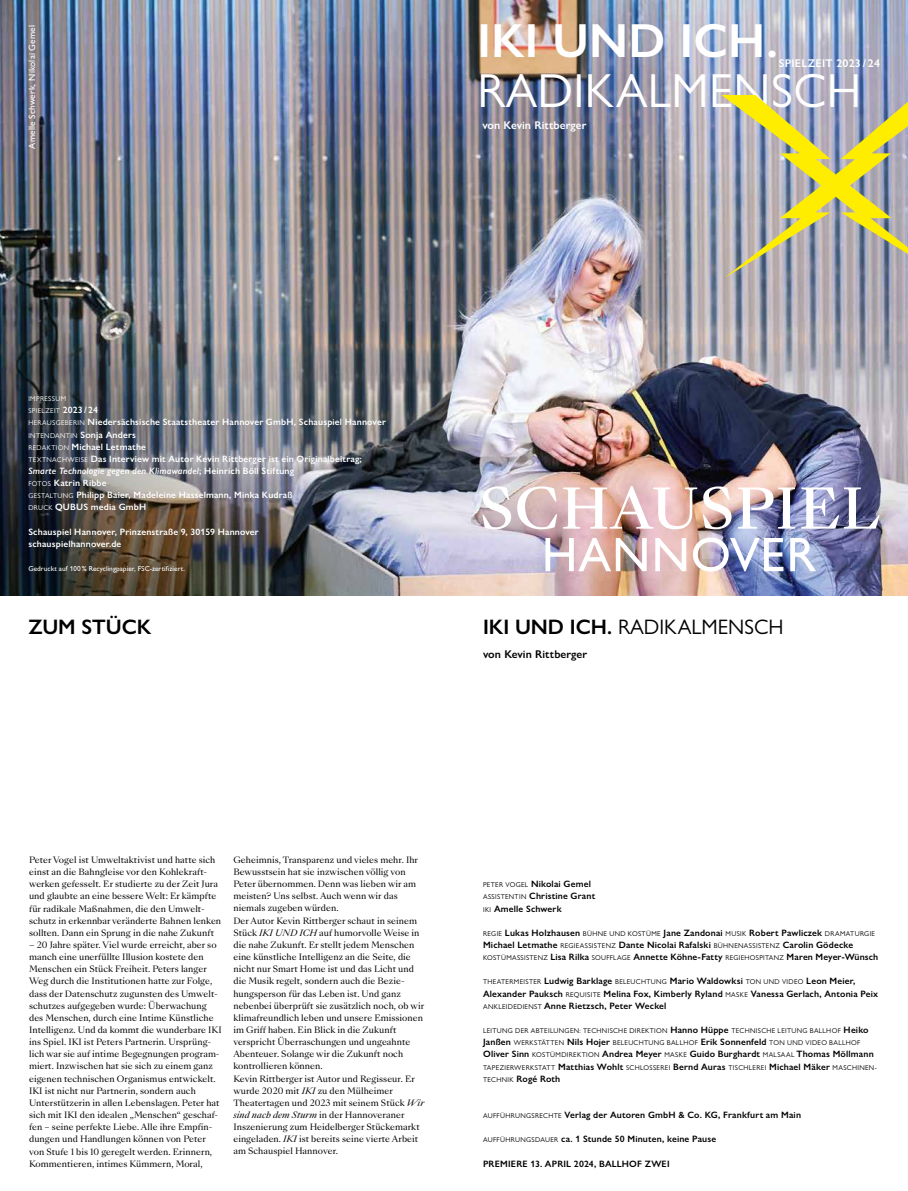
<style>
.page{position:relative;width:908px;height:1191px;background:#fff}
.page>*{position:absolute;margin:0;border:0;box-sizing:border-box;transform-origin:0 0}
.t1{font:48px "Gill Sans Nova";letter-spacing:.005em;color:#fff}
.t2{font:600 48px "Gill Sans Nova";letter-spacing:.005em;color:#fff}
.t3{font:21px "Gill Sans Nova";letter-spacing:-.005em;color:#000}
.t4{font:600 21px "Gill Sans Nova";letter-spacing:-.005em;color:#000}
.t5{font:600 11.2px "Gill Sans Nova";letter-spacing:.015em;color:#fff}
.t6{font:600 11.2px "Gill Sans Nova";letter-spacing:.005em;color:#000}
.t7{font:600 9.2px/12.1px "Gill Sans Nova";letter-spacing:.02em;color:#000}
.t8{font:600 9.2px/12.1px "Gill Sans Nova";letter-spacing:.02em;color:#fff}
.t9{font:500 9.2px "Gill Sans Nova";letter-spacing:.015em;color:#fff}
.t10{font:8.5px/12.1px "Sang Bleu Kingdom";letter-spacing:.005em;color:#000}
.t11{font:500 7.2px "Gill Sans Nova";letter-spacing:.005em;color:#fff}
.t12{font:7px/12.1px "Gill Sans Nova";letter-spacing:.05em;color:#000}
.t13{font:7px/12.2px "Gill Sans Nova";letter-spacing:.045em;color:#fff}
.s1{font-weight:600;font-size:9.2px}
.s2{font-weight:400;font-size:7px}
.s3{font-style:italic}
.s4{font-weight:600}
</style>
<div class="page">
<img style="left:0;top:0;width:907px;height:595px">
<img style="left:0;top:215px;width:454px;height:380px">
<svg style="left:721px;top:95px;width:186px;height:182px;background:#b8b48c"></svg>
<img style="left:482px;top:486px;width:397px;height:85px">
<p class="t9" style="left:26px;top:148px;width:125px;rotate:-90deg">Amelle Schwerk, Nikolai Gemel</p>
<h1 class="t2" style="left:477px;top:11px;width:302px">IKI UND ICH.</h1>
<h3 class="t5" style="left:778px;top:57px;width:103px">SPIELZEIT 2023 / 24</h3>
<h1 class="t1" style="left:477px;top:61px;width:385px">RADIKALMENSCH</h1>
<h3 class="t5" style="left:482px;top:118px;width:106px">von Kevin Rittberger</h3>
<p class="t13" style="left:28px;top:392px;width:71px">IMPRESSUM<br>SPIELZEIT <span class="s1">2023/24</span></p>
<p class="t8" style="left:28px;top:416px;width:359px"><span class="s2">HERAUSGEBERIN</span> Niedersächsische Staatstheater Hannover GmbH, Schauspiel Hannover</p>
<p class="t13" style="left:28px;top:429px;width:109px">INTENDANTIN <span class="s1">Sonja Anders</span></p>
<p class="t8" style="left:28px;top:440px;width:335px"><span class="s2">REDAKTION</span> Michael Letmathe<br><span class="s2">TEXTNACHWEISE</span> Das Interview mit Autor Kevin Rittberger ist ein Originalbeitrag; <span class="s3">Smarte Technologie gegen den Klimawandel</span>; Heinrich Böll Stiftung<br><span class="s2">FOTOS</span> Katrin Ribbe<br><span class="s2">GESTALTUNG</span> Philipp Baier, Madeleine Hasselmann, Minka Kudraß<br><span class="s2">DRUCK</span> QUBUS media GmbH</p>
<p class="t8" style="left:28px;top:525px;width:232px">Schauspiel Hannover, Prinzenstraße 9, 30159 Hannover schauspielhannover.de</p>
<p class="t11" style="left:28px;top:564px;width:158px">Gedruckt auf 100% Recyclingpapier, FSC-zertifiziert.</p>
<h2 class="t4" style="left:28px;top:614px;width:124px">ZUM STÜCK</h2>
<h2 class="t3" style="left:483px;top:614px;width:302px"><span class="s4">IKI UND ICH.</span> RADIKALMENSCH</h2>
<h3 class="t6" style="left:483px;top:647px;width:106px">von Kevin Rittberger</h3>
<p class="t10" style="left:29px;top:854px;width:194px">Peter Vogel ist Umweltaktivist und hatte sich einst an die Bahngleise vor den Kohlekraft&shy;werken gefesselt. Er studierte zu der Zeit Jura und glaubte an eine bessere Welt: Er kämpfte für radikale Maßnahmen, die den Umwelt&shy;schutz in erkennbar veränderte Bahnen lenken sollten. Dann ein Sprung in die nahe Zukunft − 20 Jahre später. Viel wurde erreicht, aber so manch eine unerfüllte Illusion kostete den Menschen ein Stück Freiheit. Peters langer Weg durch die Institutionen hatte zur Folge, dass der Datenschutz zugunsten des Umwelt&shy;schutzes aufgegeben wurde: Überwachung des Menschen, durch eine Intime Künstliche Intelligenz. Und da kommt die wunderbare IKI ins Spiel. IKI ist Peters Partnerin. Ursprüng&shy;lich war sie auf intime Begegnungen program&shy;miert. Inzwischen hat sie sich zu einem ganz eigenen technischen Organismus entwickelt.<br>IKI ist nicht nur Partnerin, sondern auch Unterstützerin in allen Lebenslagen. Peter hat sich mit IKI den idealen „Menschen“ geschaf&shy;fen – seine perfekte Liebe. Alle ihre Empfin&shy;dungen und Handlungen können von Peter von Stufe 1 bis 10 geregelt werden. Erinnern, Kommentieren, intimes Kümmern, Moral,</p>
<p class="t10" style="left:233px;top:854px;width:192px">Geheimnis, Transparenz und vieles mehr. Ihr Bewusstsein hat sie inzwischen völlig von Peter übernommen. Denn was lieben wir am meisten? Uns selbst. Auch wenn wir das niemals zugeben würden.<br>Der Autor Kevin Rittberger schaut in seinem Stück <span class="s3">IKI UND ICH</span> auf humorvolle Weise in die nahe Zukunft. Er stellt jedem Menschen eine künstliche Intelligenz an die Seite, die nicht nur Smart Home ist und das Licht und die Musik regelt, sondern auch die Bezie&shy;hungsperson für das Leben ist. Und ganz nebenbei überprüft sie zusätzlich noch, ob wir klimafreundlich leben und unsere Emissionen im Griff haben. Ein Blick in die Zukunft verspricht Überraschungen und ungeahnte Abenteuer. Solange wir die Zukunft noch kontrollieren können.<br>Kevin Rittberger ist Autor und Regisseur. Er wurde 2020 mit <span class="s3">IKI</span> zu den Mülheimer Theatertagen und 2023 mit seinem Stück <span class="s3">Wir sind nach dem Sturm</span> in der Hannoveraner Inszenierung zum Heidelberger Stückemarkt eingeladen. <span class="s3">IKI</span> ist bereits seine vierte Arbeit am Schauspiel Hannover.</p>
<p class="t7" style="left:483px;top:878px;width:114px"><span class="s2">PETER VOGEL</span> Nikolai Gemel<br><span class="s2">ASSISTENTIN</span> Christine Grant<br><span class="s2">IKI</span> Amelle Schwerk</p>
<p class="t7" style="left:483px;top:926px;width:396px"><span class="s2">REGIE</span> Lukas Holzhausen <span class="s2">BÜHNE UND KOSTÜME</span> Jane Zandonai <span class="s2">MUSIK</span> Robert Pawliczek <span class="s2">DRAMATURGIE<br></span>Michael Letmathe <span class="s2">REGIEASSISTENZ</span> Dante Nicolai Rafalski <span class="s2">BÜHNENASSISTENZ</span> Carolin Gödecke<br><span class="s2">KOSTÜMASSISTENZ</span> Lisa Rilka <span class="s2">SOUFFLAGE</span> Annette Köhne-Fatty <span class="s2">REGIEHOSPITANZ</span> Maren Meyer-Wünsch</p>
<p class="t7" style="left:483px;top:975px;width:396px"><span class="s2">THEATERMEISTER</span> Ludwig Barklage <span class="s2">BELEUCHTUNG</span> Mario Waldowksi <span class="s2">TON UND VIDEO</span> Leon Meier,<br>Alexander Pauksch <span class="s2">REQUISITE</span> Melina Fox, Kimberly Ryland <span class="s2">MASKE</span> Vanessa Gerlach, Antonia Peix<br><span class="s2">ANKLEIDEDIENST</span> Anne Rietzsch, Peter Weckel</p>
<p class="t12" style="left:483px;top:1024px;width:387px">LEITUNG DER ABTEILUNGEN: TECHNISCHE DIREKTION <span class="s1">Hanno Hüppe</span> TECHNISCHE LEITUNG BALLHOF <span class="s1">Heiko<br>Janßen</span> WERKSTÄTTEN <span class="s1">Nils Hojer</span> BELEUCHTUNG BALLHOF <span class="s1">Erik Sonnenfeld</span> TON UND VIDEO BALLHOF</p>
<p class="t7" style="left:483px;top:1048px;width:392px">Oliver Sinn <span class="s2">KOSTÜMDIREKTION</span> Andrea Meyer <span class="s2">MASKE</span> Guido Burghardt <span class="s2">MALSAAL</span> Thomas Möllmann</p>
<p class="t12" style="left:483px;top:1061px;width:395px">TAPEZIERWERKSTATT <span class="s1">Matthias Wohlt</span> SCHLOSSEREI <span class="s1">Bernd Auras</span> TISCHLEREI <span class="s1">Michael Mäker</span> MASCHINEN-</p>
<p class="t7" style="left:483px;top:1072px;width:79px"><span class="s2">TECHNIK</span> Rogé Roth</p>
<p class="t7" style="left:483px;top:1108px;width:319px"><span class="s2">AUFFÜHRUNGSRECHTE</span> Verlag der Autoren GmbH &amp; Co. KG, Frankfurt am Main</p>
<p class="t7" style="left:483px;top:1133px;width:234px"><span class="s2">AUFFÜHRUNGSDAUER</span> ca. 1 Stunde 50 Minuten, keine Pause</p>
<p class="t7" style="left:483px;top:1157px;width:188px">PREMIERE 13. APRIL 2024, BALLHOF ZWEI</p>
</div>
